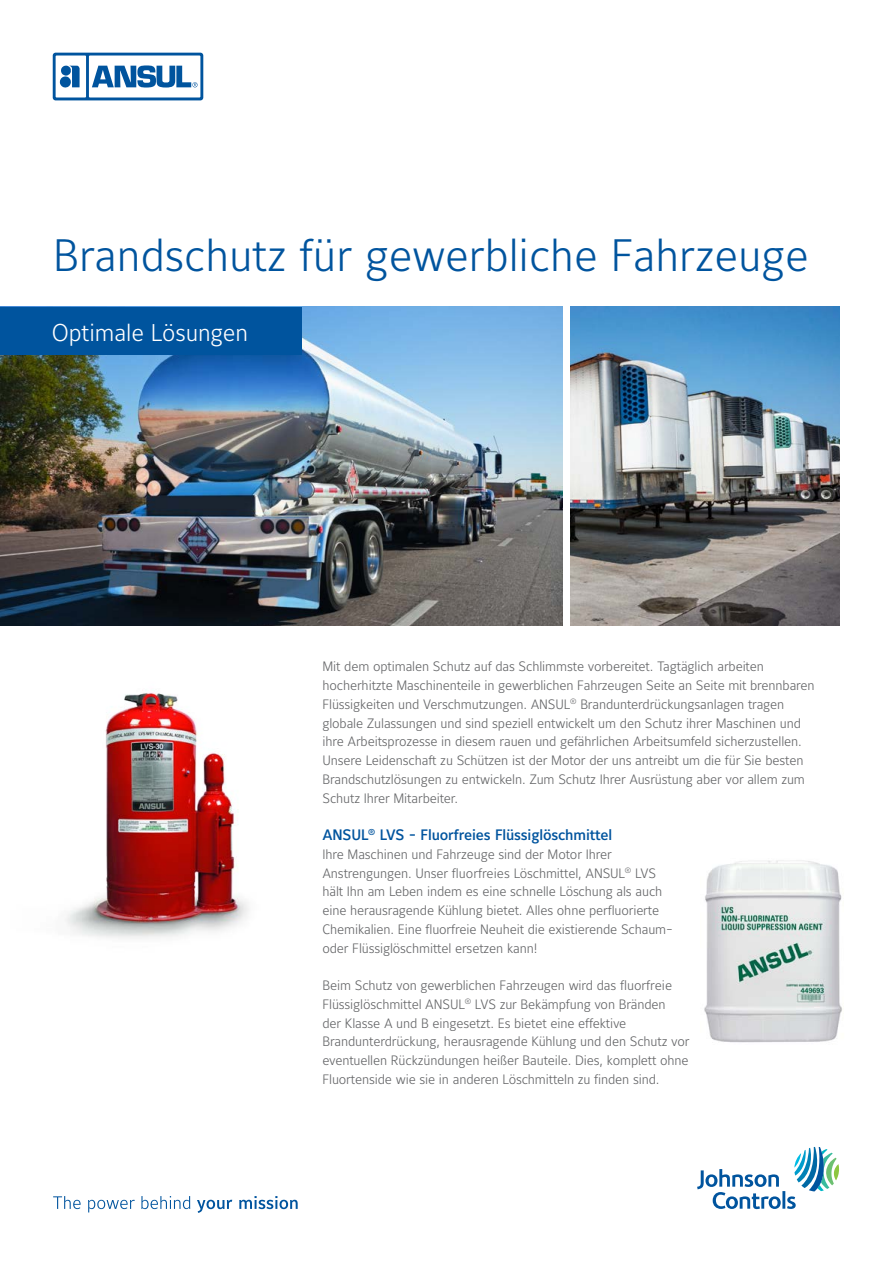
<style>
.page{position:relative;width:893px;height:1263px;background:#fff}
.page>*{position:absolute;margin:0;border:0;box-sizing:border-box;transform-origin:0 0}
.t1{font:300 45px "Maurea Jci Lf ML";color:#00549e}
.t2{font:300 24px "Maurea Jci Lf ML";letter-spacing:-.005em;color:#fff}
.t3{font:500 15px "Maurea Jci Lf ML";letter-spacing:-.01em;color:#00549e}
.t4{font:300 13.5px/18.8px "Maurea Jci Lf ML";letter-spacing:-.01em;color:#636466}
</style>
<div class="page">
<svg style="left:53px;top:53px;width:150px;height:47px"></svg>
<svg style="left:53px;top:1196px;width:28px;height:13px"></svg>
<svg style="left:88px;top:1200px;width:47px;height:12px"></svg>
<svg style="left:141px;top:1196px;width:49px;height:13px"></svg>
<svg style="left:197px;top:1200px;width:35px;height:13px"></svg>
<svg style="left:239px;top:1196px;width:59px;height:13px"></svg>
<img style="left:65px;top:693px;width:184px;height:246px">
<svg style="left:697px;top:1147px;width:142px;height:62px"></svg>
<img style="left:0;top:307px;width:563px;height:319px">
<div style="left:0;top:307px;width:301px;height:47px;background:#00549e"></div>
<img style="left:570px;top:307px;width:270px;height:319px">
<img style="left:704px;top:860px;width:138px;height:183px">
<h1 class="t1" style="left:53px;top:228px;width:757px">Brandschutz für gewerbliche Fahrzeuge</h1>
<h2 class="t2" style="left:52px;top:318px;width:198px">Optimale Lösungen</h2>
<p class="t4" style="left:322px;top:657px;width:494px">Mit dem optimalen Schutz auf das Schlimmste vorbereitet. Tagtäglich arbeiten hocherhitzte Maschinenteile in gewerblichen Fahrzeugen Seite an Seite mit brennbaren Flüssigkeiten und Verschmutzungen. ANSUL<sup>®</sup> Brandunterdrückungsanlagen tragen globale Zulassungen und sind speziell entwickelt um den Schutz ihrer Maschinen und ihre Arbeitsprozesse in diesem rauen und gefährlichen Arbeitsumfeld sicherzustellen.<br>Unsere Leidenschaft zu Schützen ist der Motor der uns antreibt um die für Sie besten Brandschutzlösungen zu entwickeln. Zum Schutz Ihrer Ausrüstung aber vor allem zum Schutz Ihrer Mitarbeiter.</p>
<p class="t3" style="left:322px;top:826px;width:291px">ANSUL<sup>®</sup> LVS - Fluorfreies Flüssiglöschmittel</p>
<p class="t4" style="left:322px;top:844px;width:352px">Ihre Maschinen und Fahrzeuge sind der Motor Ihrer Anstrengungen. Unser fluorfreies Löschmittel, ANSUL<sup>®</sup> LVS hält Ihn am Leben indem es eine schnelle Löschung als auch eine herausragende Kühlung bietet. Alles ohne perfluorierte Chemikalien. Eine fluorfreie Neuheit die existierende Schaum&shy;oder Flüssiglöschmittel ersetzen kann!</p>
<p class="t4" style="left:322px;top:976px;width:368px">Beim Schutz von gewerblichen Fahrzeugen wird das fluorfreie Flüssiglöschmittel ANSUL<sup>®</sup> LVS zur Bekämpfung von Bränden<br>der Klasse A und B eingesetzt. Es bietet eine effektive Brandunterdrückung, herausragende Kühlung und den Schutz vor eventuellen Rückzündungen heißer Bauteile. Dies, komplett ohne Fluortenside wie sie in anderen Löschmitteln zu finden sind.</p>
</div>
